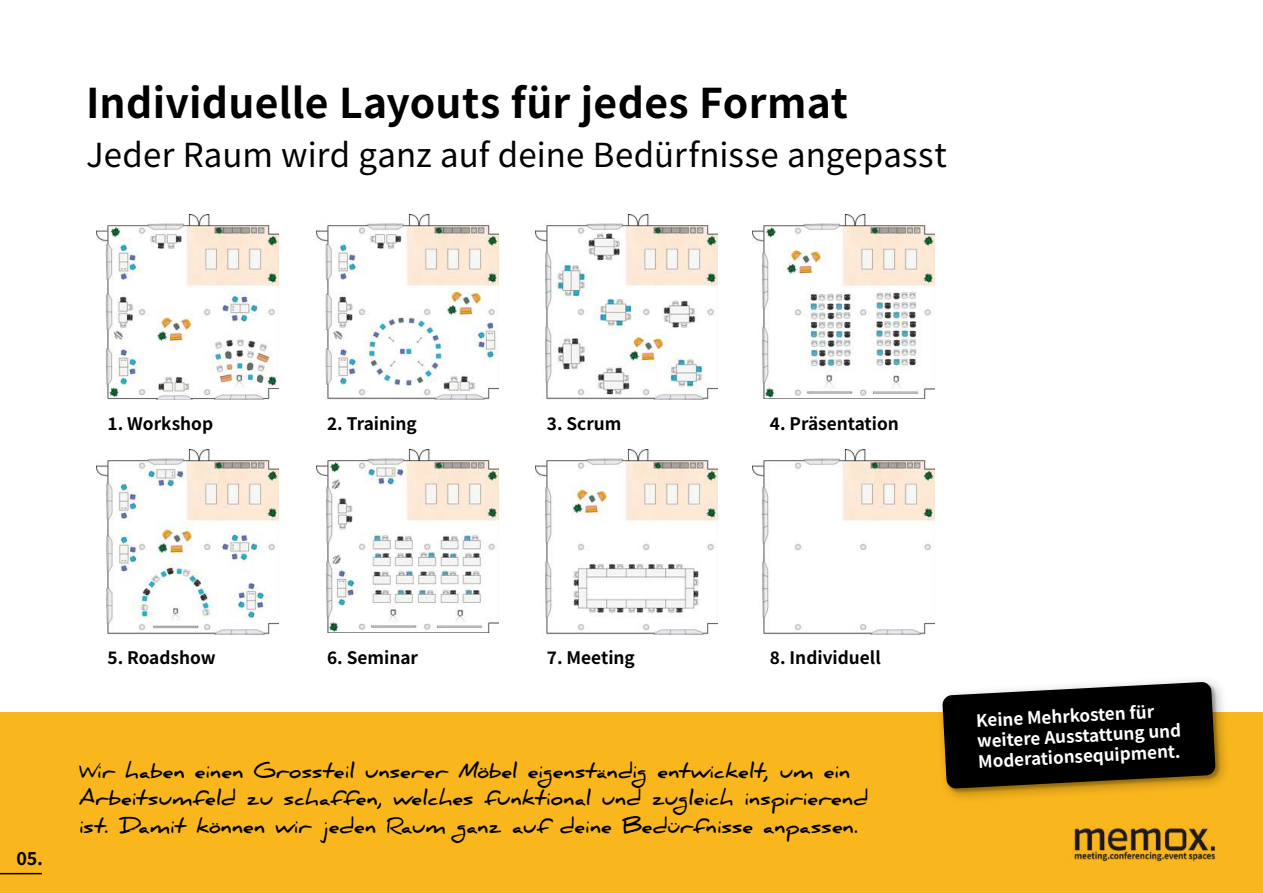
<style>
.page{position:relative;width:1263px;height:893px;background:#fff}
.page>*{position:absolute;margin:0;border:0;box-sizing:border-box;transform-origin:0 0}
.t1{font:700 40.8px "Noto Sans JP";letter-spacing:.005em;color:#000}
.t2{font:33px "Noto Sans JP";letter-spacing:.005em;color:#000}
.t3{font:700 19.95px/27.6px "Daniel";letter-spacing:.01em;color:#000}
.t4{font:700 17.85px "Noto Sans JP";color:#000}
.t5{font:700 17.25px "Noto Sans JP";color:#000}
.t6{font:700 16.95px/20.4px "Noto Sans JP";color:#fff}
</style>
<div class="page">
<div style="left:0;top:712px;width:1263px;height:181px;background:#fab71d"></div>
<div style="left:935px;top:675px;width:296px;height:129px;background:#000;opacity:.32"></div>
<div style="left:943px;top:683px;width:277px;height:110px;background:#000;opacity:.2"></div>
<svg style="left:942px;top:682px;width:273px;height:107px;background:#211c12"></svg>
<img style="left:753px;top:449px;width:181px;height:185px">
<img style="left:536px;top:449px;width:181px;height:185px">
<img style="left:317px;top:449px;width:181px;height:184px">
<img style="left:97px;top:449px;width:181px;height:185px">
<img style="left:753px;top:215px;width:181px;height:183px">
<img style="left:536px;top:215px;width:181px;height:185px">
<img style="left:317px;top:215px;width:181px;height:185px">
<img style="left:97px;top:215px;width:181px;height:185px">
<hr style="left:0;top:873px;width:42px;height:1px;background:#000">
<img style="left:1071px;top:828px;width:145px;height:34px">
<h1 class="t1" style="left:86px;top:80px;width:763px">Individuelle Layouts für jedes Format</h1>
<h2 class="t2" style="left:86px;top:137px;width:862px">Jeder Raum wird ganz auf deine Bedürfnisse angepasst</h2>
<p class="t5" style="left:108px;top:414px;width:107px">1. Workshop</p>
<p class="t5" style="left:327px;top:414px;width:91px">2. Training</p>
<p class="t5" style="left:547px;top:414px;width:76px">3. Scrum</p>
<p class="t5" style="left:770px;top:414px;width:130px">4. Präsentation</p>
<p class="t4" style="left:16px;top:849px;width:28px">05.</p>
<p class="t5" style="left:108px;top:648px;width:110px">5. Roadshow</p>
<p class="t5" style="left:327px;top:648px;width:92px">6. Seminar</p>
<p class="t5" style="left:547px;top:648px;width:89px">7. Meeting</p>
<p class="t5" style="left:770px;top:648px;width:112px">8. Individuell</p>
<p class="t3" style="left:79px;top:757px;width:791px">Wir haben einen Grossteil unserer Möbel eigenständig entwickelt, um ein<br>Arbeitsumfeld zu schaffen, welches funktional und zugleich inspirierend ist. Damit können wir jeden Raum ganz auf deine Bedürfnisse anpassen.</p>
<p class="t6" style="left:975px;top:711px;width:206px;rotate:-3deg">Keine Mehrkosten für weitere Ausstattung und<br>Moderationsequipment.</p>
</div>
